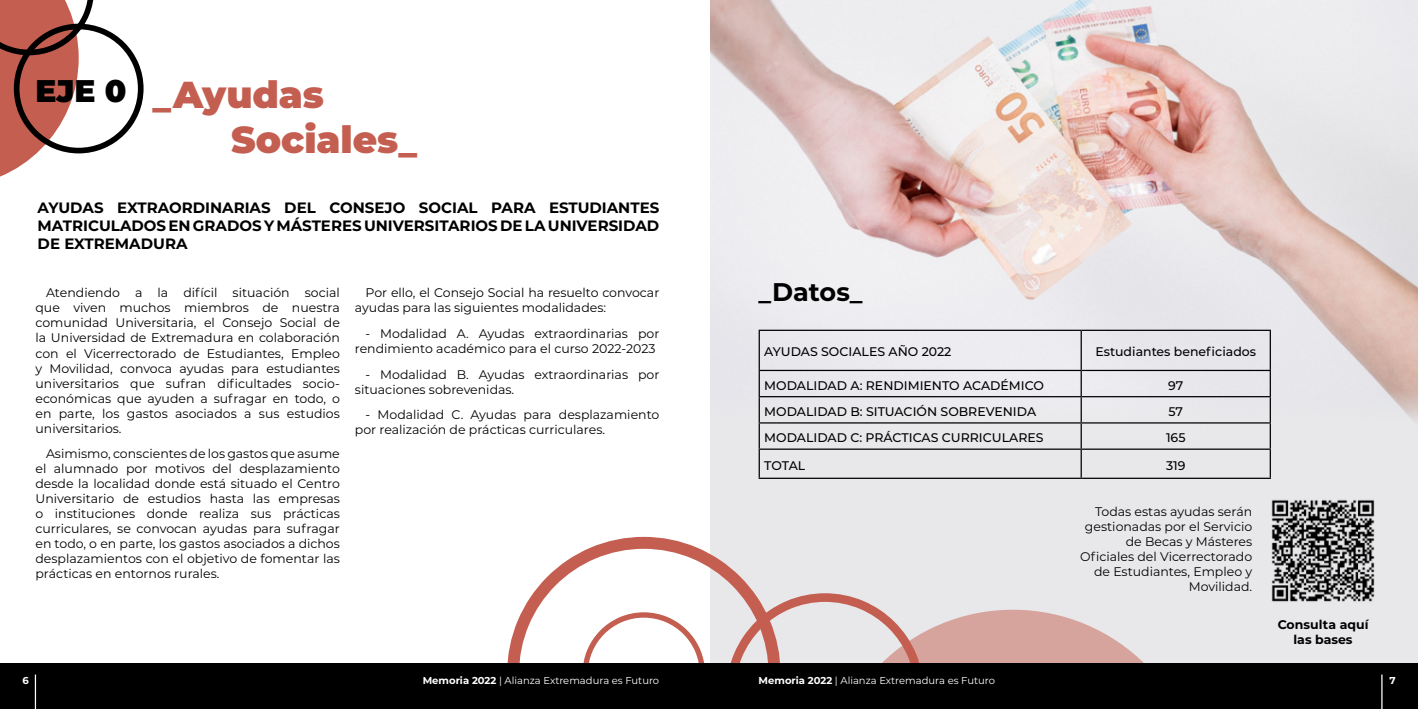
<style>
.page{position:relative;width:1418px;height:709px;background:#fff}
.page>*{position:absolute;margin:0;border:0;box-sizing:border-box;transform-origin:0 0}
.t1{font:900 37.5px/45px "Montserrat";color:#c45e50}
.t2{font:900 31.25px "Montserrat";color:#000}
.t3{font:700 25.5px "Montserrat";color:#000}
.t4{font:700 15px/18px "Montserrat";color:#000;text-align:justify}
.t5{font:12.5px/15px "Montserrat";color:#000}
.t6{font:500 12.5px "Montserrat";color:#000}
.t7{font:700 12.5px/15px "Montserrat";color:#000;text-align:center}
.t8{font:10px "Montserrat";color:#fff}
.t9{font:700 10px "Montserrat";color:#fff}
.s1{font-weight:700}
</style>
<div class="page">
<div style="left:710px;top:0;width:707px;height:694px;background:#e5e4e9"></div>
<img style="left:710px;top:0;width:707px;height:440px">
<hr style="left:758px;top:330px;width:323px;height:1px;background:#000">
<hr style="left:758px;top:331px;width:2px;height:39px;background:#000">
<hr style="left:1081px;top:330px;width:189px;height:1px;background:#000">
<hr style="left:1080px;top:331px;width:1px;height:39px;background:#000">
<hr style="left:1269px;top:331px;width:1px;height:39px;background:#000">
<hr style="left:758px;top:370px;width:323px;height:1px;background:#000">
<hr style="left:758px;top:371px;width:2px;height:25px;background:#000">
<hr style="left:1081px;top:370px;width:189px;height:1px;background:#000">
<hr style="left:758px;top:396px;width:323px;height:1px;background:#000">
<hr style="left:758px;top:397px;width:2px;height:25px;background:#000">
<hr style="left:1081px;top:396px;width:189px;height:1px;background:#000">
<hr style="left:758px;top:422px;width:323px;height:1px;background:#000">
<hr style="left:758px;top:423px;width:2px;height:25px;background:#000">
<hr style="left:1081px;top:422px;width:189px;height:1px;background:#000">
<hr style="left:758px;top:448px;width:323px;height:2px;background:#000">
<hr style="left:758px;top:450px;width:2px;height:27px;background:#000">
<hr style="left:1081px;top:448px;width:189px;height:2px;background:#000">
<svg style="left:1080px;top:371px;width:1px;height:106px"></svg>
<svg style="left:1269px;top:371px;width:1px;height:106px"></svg>
<hr style="left:758px;top:477px;width:323px;height:2px;background:#000">
<hr style="left:1081px;top:477px;width:189px;height:2px;background:#000">
<svg style="left:0;top:0;width:144px;height:177px"></svg>
<svg style="left:507px;top:537px;width:247px;height:126px"></svg>
<img style="left:1271px;top:499px;width:104px;height:103px">
<svg style="left:582px;top:612px;width:123px;height:51px"></svg>
<svg style="left:726px;top:593px;width:418px;height:70px"></svg>
<div style="left:0;top:663px;width:709px;height:46px;background:#000"></div>
<div style="left:709px;top:663px;width:708px;height:46px;background:#000"></div>
<hr style="left:35px;top:674px;width:1px;height:35px;background:#fff">
<hr style="left:1381px;top:674px;width:1px;height:35px;background:#fff">
<h2 class="t2" style="left:35px;top:67px;width:93px">EJE 0</h2>
<h1 class="t1" style="left:231px;top:70px;width:187px;text-indent:-79px">_Ayudas<br>Sociales_</h1>
<p class="t4" style="left:38px;top:198px;width:623px">AYUDAS EXTRAORDINARIAS DEL CONSEJO SOCIAL PARA ESTUDIANTES MATRICULADOS EN GRADOS Y MÁSTERES UNIVERSITARIOS DE LA UNIVERSIDAD DE EXTREMADURA</p>
<p class="t5" style="left:35px;top:285px;width:306px;text-align:justify;text-indent:11px">Atendiendo a la difícil situación social que viven muchos miembros de nuestra comunidad Universitaria, el Consejo Social de la Universidad de Extremadura en colaboración con el Vicerrectorado de Estudiantes, Empleo y Movilidad, convoca ayudas para estudiantes universitarios que sufran dificultades socio&shy;económicas que ayuden a sufragar en todo, o en parte, los gastos asociados a sus estudios universitarios.</p>
<p class="t5" style="left:35px;top:446px;width:306px;text-align:justify;text-indent:11px">Asimismo, conscientes de los gastos que asume el alumnado por motivos del desplazamiento desde la localidad donde está situado el Centro Universitario de estudios hasta las empresas o instituciones donde realiza sus prácticas curriculares, se convocan ayudas para sufragar en todo, o en parte, los gastos asociados a dichos desplazamientos con el objetivo de fomentar las prácticas en entornos rurales.</p>
<p class="t5" style="left:355px;top:285px;width:306px;text-indent:11px">Por ello, el Consejo Social ha resuelto convocar ayudas para las siguientes modalidades:</p>
<p class="t5" style="left:355px;top:326px;width:306px;text-indent:11px">- Modalidad A. Ayudas extraordinarias por rendimiento académico para el curso 2022-2023</p>
<p class="t5" style="left:355px;top:366px;width:306px;text-indent:11px">- Modalidad B. Ayudas extraordinarias por situaciones sobrevenidas.</p>
<p class="t5" style="left:355px;top:407px;width:306px;text-indent:11px">- Modalidad C. Ayudas para desplazamiento por realización de prácticas curriculares.</p>
<h3 class="t3" style="left:758px;top:274px;width:105px">_Datos_</h3>
<p class="t6" style="left:764px;top:343px;width:189px">AYUDAS SOCIALES AÑO 2022</p>
<p class="t6" style="left:1095px;top:343px;width:162px">Estudiantes beneficiados</p>
<p class="t6" style="left:764px;top:376px;width:281px">MODALIDAD A: RENDIMIENTO ACADÉMICO</p>
<p class="t6" style="left:1168px;top:376px;width:17px">97</p>
<p class="t6" style="left:764px;top:403px;width:273px">MODALIDAD B: SITUACIÓN SOBREVENIDA</p>
<p class="t6" style="left:1168px;top:403px;width:16px">57</p>
<p class="t6" style="left:764px;top:429px;width:281px">MODALIDAD C: PRÁCTICAS CURRICULARES</p>
<p class="t6" style="left:1165px;top:429px;width:21px">165</p>
<p class="t6" style="left:764px;top:456px;width:43px">TOTAL</p>
<p class="t6" style="left:1165px;top:456px;width:21px">319</p>
<p class="t5" style="left:1080px;top:503px;width:173px;text-align:right">Todas estas ayudas serán gestionadas por el Servicio de Becas y Másteres<br>Oficiales del Vicerrectorado de Estudiantes, Empleo y<br>Movilidad.</p>
<p class="t7" style="left:1277px;top:616px;width:92px">Consulta aquí las bases</p>
<p class="t9" style="left:22px;top:673px;width:8px">6</p>
<p class="t8" style="left:423px;top:673px;width:238px"><span class="s1">Memoria 2022</span> | Alianza Extremadura es Futuro</p>
<p class="t8" style="left:758px;top:673px;width:238px"><span class="s1">Memoria 2022</span> | Alianza Extremadura es Futuro</p>
<p class="t9" style="left:1389px;top:673px;width:8px">7</p>
</div>
